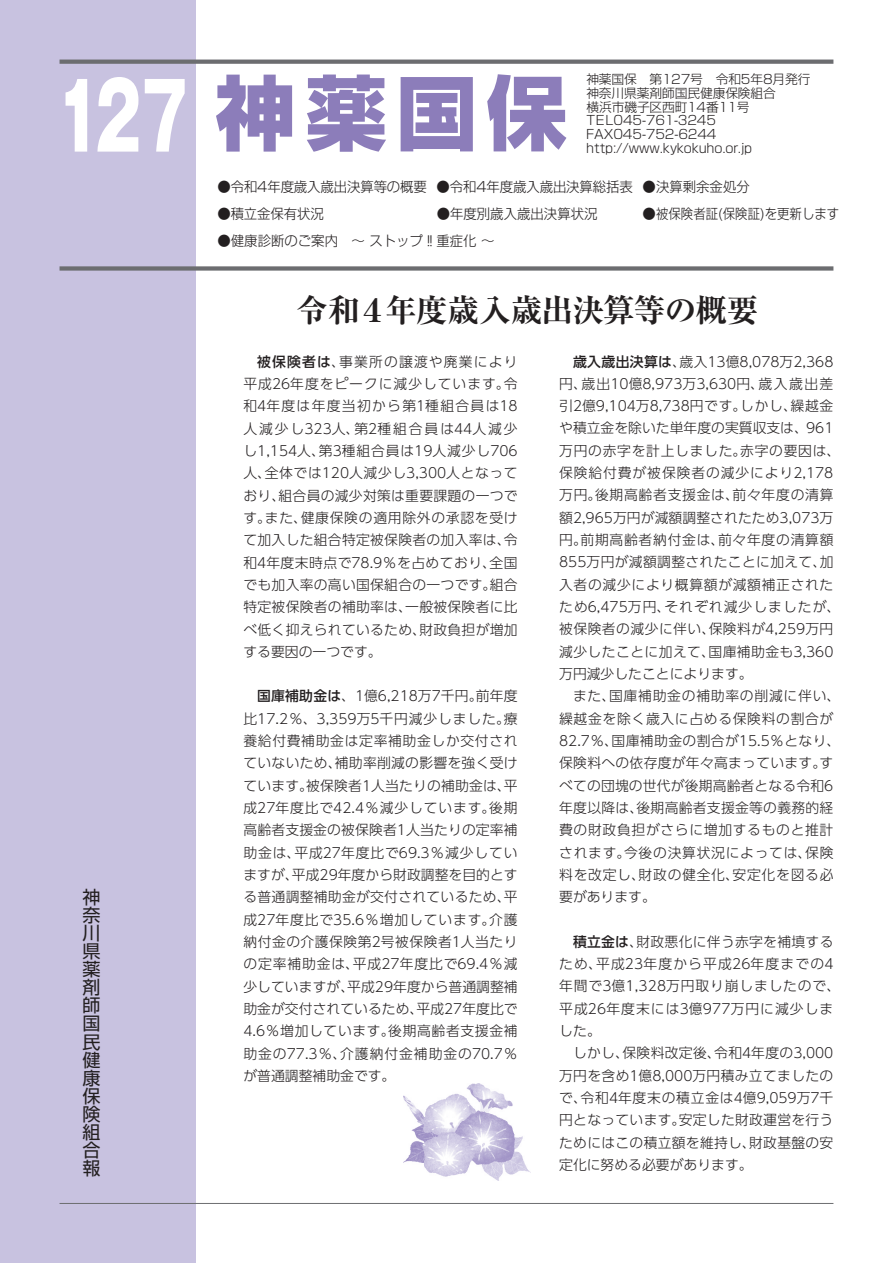
<style>
.page{position:relative;width:893px;height:1263px;background:#fff}
.page>*{position:absolute;margin:0;border:0;box-sizing:border-box;transform-origin:0 0}
.t1{font:800 80.85px "Shin Go Pro";color:#8c7dba}
.t2{font:700 expanded 31.95px "Ryumin Pro";letter-spacing:-.025em;color:#231f20}
.t3{font:18px/18px "Shin Go Pro";color:#231f20;text-align:justify}
.t4{font:300 13.8px/22.4px "UD Shin Go Pro";letter-spacing:.025em;color:#231f20;text-align:justify}
.t5{font:300 13.8px/22.4px "UD Shin Go Pro";letter-spacing:.045em;color:#231f20}
.t6{font:300 13.8px "Shin Go Pro";color:#231f20}
.t7{font:300 12.75px/13.8px "Shin Go Pro";letter-spacing:-.01em;color:#231f20}
.s1{font-family:"Gothic MB101 Pro";font-size:90.3px;color:#fff}
.s2{font-weight:500}
</style>
<div class="page">
<div style="left:0;top:0;width:196px;height:1263px;background:#c8c2e0"></div>
<svg style="left:60px;top:60px;width:773px;height:4px;background:#737377"></svg>
<div style="left:60px;top:266px;width:773px;height:5px;background:#6c6d70"></div>
<hr style="left:60px;top:1203px;width:773px;height:1px;background:#6c6d70">
<img style="left:404px;top:1083px;width:126px;height:97px">
<h1 class="t1" style="left:57px;top:49px;width:512px"><span class="s1">127</span> 神薬国保</h1>
<p class="t7" style="left:586px;top:71px;width:226px">神薬国保　第127号　令和5年8月発行神奈川県薬剤師国民健康保険組合<br>横浜市磯子区西町14番11号<br>TEL045-761-3245<br>FAX045-752-6244 http://www.kykokuho.or.jp</p>
<p class="t6" style="left:217px;top:176px;width:534px">●令和4年度歳入歳出決算等の概要 ●令和4年度歳入歳出決算総括表 ●決算剰余金処分</p>
<p class="t6" style="left:217px;top:202px;width:108px">●積立金保有状況</p>
<p class="t6" style="left:437px;top:202px;width:162px">●年度別歳入歳出決算状況</p>
<p class="t6" style="left:643px;top:202px;width:198px">●被保険者証(保険証)を更新します</p>
<p class="t6" style="left:217px;top:229px;width:279px">●健康診断のご案内　～ ストップ‼重症化 ～</p>
<h3 class="t3" style="left:82px;top:886px;width:19px">神奈川県薬剤師国民健康保険組合報</h3>
<h2 class="t2" style="left:296px;top:285px;width:464px">令和４年度歳入歳出決算等の概要</h2>
<p class="t4" style="left:243px;top:350px;width:276px;text-indent:14px"><span class="s2">被保険者は</span>、事業所の譲渡や廃業により平成26年度をピークに減少しています。令和4年度は年度当初から第1種組合員は18人減少し323人、第2種組合員は44人減少し1,154人、第3種組合員は19人減少し706人、全体では120人減少し3,300人となっており、組合員の減少対策は重要課題の一つです。また、健康保険の適用除外の承認を受けて加入した組合特定被保険者の加入率は、令和4年度末時点で78.9％を占めており、全国でも加入率の高い国保組合の一つです。組合特定被保険者の補助率は、一般被保険者に比べ低く抑えられているため、財政負担が増加する要因の一つです。</p>
<p class="t4" style="left:243px;top:684px;width:276px;text-indent:14px"><span class="s2">国庫補助金は</span>、1億6,218万7千円。前年度比17.2％、3,359万5千円減少しました。療養給付費補助金は定率補助金しか交付されていないため、補助率削減の影響を強く受けています。被保険者1人当たりの補助金は、平成27年度比で42.4％減少しています。後期高齢者支援金の被保険者1人当たりの定率補助金は、平成27年度比で69.3％減少していますが、平成29年度から財政調整を目的とする普通調整補助金が交付されているため、平成27年度比で35.6％増加しています。介護納付金の介護保険第2号被保険者1人当たりの定率補助金は、平成27年度比で69.4％減少していますが、平成29年度から普通調整補助金が交付されているため、平成27年度比で4.6％増加しています。後期高齢者支援金補助金の77.3％、介護納付金補助金の70.7％が普通調整補助金です。</p>
<p class="t4" style="left:559px;top:350px;width:283px;text-align:left;text-indent:14px"><span class="s2">歳入歳出決算は</span>、歳入13億8,078万2,368円、歳出10億8,973万3,630円、歳入歳出差引2億9,104万8,738円です。しかし、繰越金や積立金を除いた単年度の実質収支は、961万円の赤字を計上しました。赤字の要因は、保険給付費が被保険者の減少により2,178万円。後期高齢者支援金は、前々年度の清算額2,965万円が減額調整されたため3,073万円。前期高齢者納付金は、前々年度の清算額<br>855万円が減額調整されたことに加えて、加入者の減少により概算額が減額補正されたため6,475万円、それぞれ減少しましたが、被保険者の減少に伴い、保険料が4,259万円減少したことに加えて、国庫補助金も3,360万円減少したことによります。</p>
<p class="t5" style="left:559px;top:684px;width:283px;text-indent:14px">また、国庫補助金の補助率の削減に伴い、繰越金を除く歳入に占める保険料の割合が<br>82.7％、国庫補助金の割合が15.5％となり、保険料への依存度が年々高まっています。すべての団塊の世代が後期高齢者となる令和6年度以降は、後期高齢者支援金等の義務的経費の財政負担がさらに増加するものと推計されます。今後の決算状況によっては、保険料を改定し、財政の健全化、安定化を図る必要があります。</p>
<p class="t4" style="left:559px;top:930px;width:283px;text-align:left;text-indent:14px"><span class="s2">積立金は</span>、財政悪化に伴う赤字を補填するため、平成23年度から平成26年度までの4年間で3億1,328万円取り崩しましたので、平成26年度末には3億977万円に減少しました。</p>
<p class="t4" style="left:559px;top:1041px;width:276px;text-indent:14px">しかし、保険料改定後、令和4年度の3,000万円を含め1億8,000万円積み立てましたので、令和4年度末の積立金は4億9,059万7千円となっています。安定した財政運営を行うためにはこの積立額を維持し、財政基盤の安定化に努める必要があります。</p>
</div>
